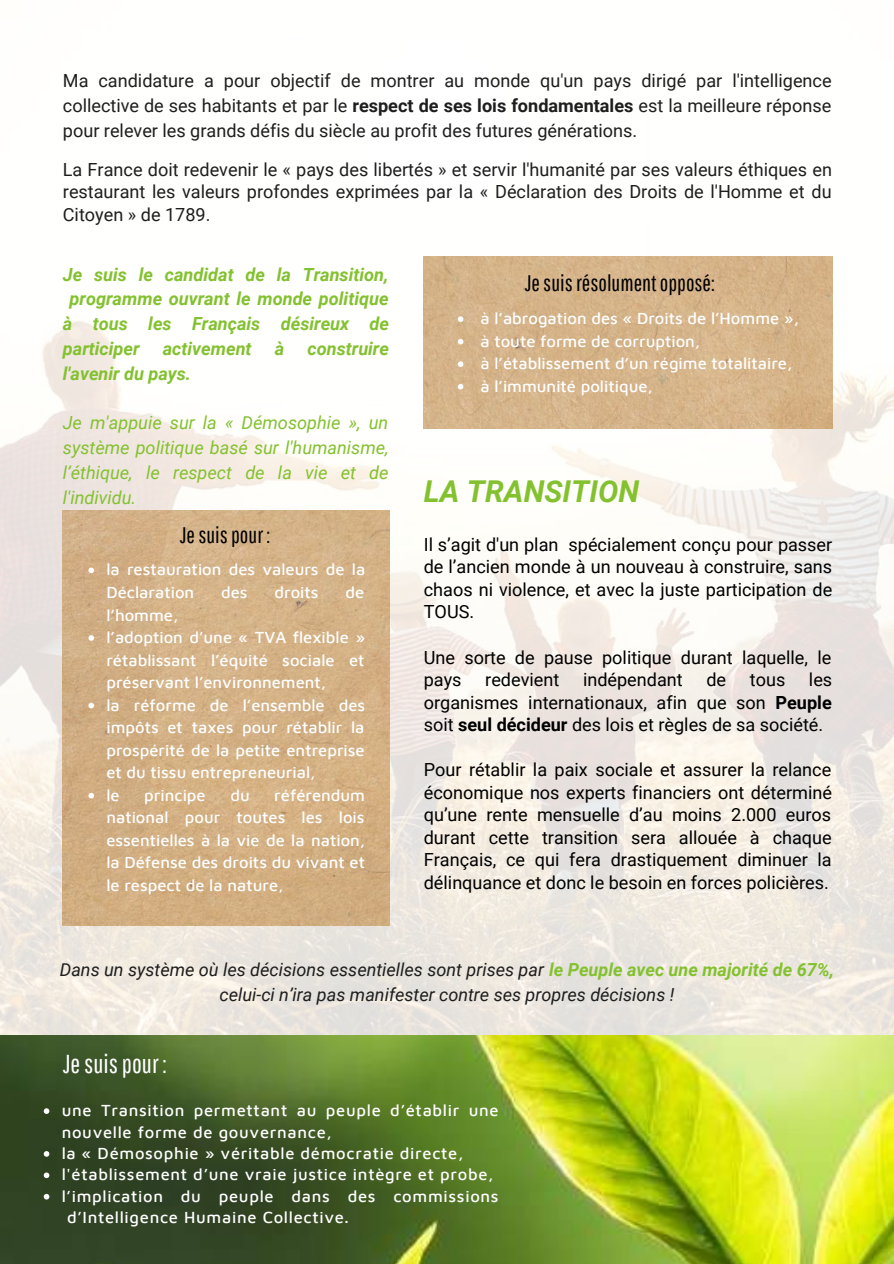
<style>
.page{position:relative;width:894px;height:1264px;background:#fff}
.page>*{position:absolute;margin:0;border:0;box-sizing:border-box;transform-origin:0 0}
.t1{font:italic 700 30.15px "Roboto";color:#83c12f}
.t2{font:25.95px "Pathway Gothic One";color:#fff}
.t3{font:22.5px "Pathway Gothic One";color:#000}
.t4{font:18.15px/22.5px "Roboto";color:#000;text-align:justify}
.t5{font:18.15px/24.9px "Roboto";color:#1e1e1e;text-align:justify}
.t6{font:italic 700 18.15px "Roboto";color:#83c12f}
.t7{font:italic 18.15px/24.8px "Roboto";color:#83c12f;text-align:justify}
.t8{font:italic 18px/24.8px "Roboto";color:#1e1e1e;text-align:center}
.t9{font:500 16.5px/22.5px "Maven Pro";color:#fff}
.t10{font:500 16.5px "Maven Pro";letter-spacing:.04em;color:#fff}
.s1{font-weight:700}
.s2{font-weight:700;color:#83c12f}
</style>
<div class="page">
<img style="left:0;top:256px;width:893px;height:779px">
<img style="left:0;top:1035px;width:893px;height:228px">
<img style="left:423px;top:256px;width:409px;height:173px">
<svg style="left:457px;top:316px;width:6px;height:6px"></svg>
<svg style="left:457px;top:339px;width:6px;height:5px"></svg>
<svg style="left:457px;top:361px;width:6px;height:6px"></svg>
<svg style="left:457px;top:384px;width:6px;height:5px"></svg>
<svg style="left:44px;top:1108px;width:5px;height:5px"></svg>
<svg style="left:44px;top:1151px;width:5px;height:5px"></svg>
<svg style="left:44px;top:1172px;width:5px;height:6px"></svg>
<svg style="left:44px;top:1193px;width:5px;height:6px"></svg>
<img style="left:63px;top:510px;width:326px;height:415px">
<svg style="left:88px;top:567px;width:6px;height:6px"></svg>
<svg style="left:88px;top:635px;width:6px;height:5px"></svg>
<svg style="left:88px;top:702px;width:6px;height:6px"></svg>
<svg style="left:88px;top:792px;width:6px;height:6px"></svg>
<p class="t5" style="left:63px;top:68px;width:770px">Ma candidature a pour objectif de montrer au monde qu'un pays dirigé par l'intelligence collective de ses habitants et par le <span class="s1">respect de ses lois fondamentales</span> est la meilleure réponse pour relever les grands défis du siècle au profit des futures générations.</p>
<p class="t5" style="left:63px;top:158px;width:770px;line-height:22.5px">La France doit redevenir le « pays des libertés » et servir l'humanité par ses valeurs éthiques en restaurant les valeurs profondes exprimées par la « Déclaration des Droits de l'Homme et du Citoyen » de 1789.</p>
<p class="t6" style="left:63px;top:264px;width:327px">Je suis le candidat de la Transition,</p>
<p class="t6" style="left:70px;top:288px;width:320px">programme ouvrant le monde politique</p>
<p class="t6" style="left:63px;top:313px;width:328px">à tous les Français désireux de</p>
<p class="t6" style="left:63px;top:338px;width:78px">participer</p>
<p class="t6" style="left:163px;top:338px;width:90px">activement</p>
<p class="t6" style="left:275px;top:338px;width:11px">à</p>
<p class="t6" style="left:307px;top:338px;width:83px">construire</p>
<p class="t6" style="left:63px;top:363px;width:130px">l'avenir du pays.</p>
<p class="t7" style="left:63px;top:411px;width:327px">Je m'appuie sur la « Démosophie », un système politique basé sur l'humanisme, l’éthique, le respect de la vie et de l'individu.</p>
<p class="t3" style="left:180px;top:521px;width:92px">Jesuispour :</p>
<p class="t9" style="left:106px;top:558px;width:260px">la restauration des valeurs de la<br>Déclaration</p>
<p class="t9" style="left:221px;top:580px;width:28px">des</p>
<p class="t9" style="left:274px;top:580px;width:46px">droits</p>
<p class="t9" style="left:345px;top:580px;width:20px">de</p>
<p class="t9" style="left:106px;top:603px;width:260px">l’homme,<br>l’adoption d’une « TVA flexible » rétablissant l’équité sociale et préservant l’environnement,<br>la réforme de l’ensemble des impôts et taxes pour rétablir la prospérité de la petite entreprise et du tissu entrepreneurial,<br>le</p>
<p class="t9" style="left:106px;top:783px;width:260px;text-align:justify;text-indent:168px">référendum national pour toutes les lois essentielles à la vie de la nation, la Défense des droits du vivant et le respect de la nature,</p>
<p class="t9" style="left:144px;top:783px;width:63px">principe</p>
<p class="t9" style="left:230px;top:783px;width:21px">du</p>
<p class="t3" style="left:524px;top:270px;width:191px">Jesuisrésolumentopposé:</p>
<p class="t9" style="left:480px;top:307px;width:320px">à l’abrogation des « Droits de l’Homme », à toute forme de corruption,<br>à l’établissement d’un régime totalitaire, à l’immunité politique,</p>
<h1 class="t1" style="left:423px;top:474px;width:217px">LA TRANSITION</h1>
<p class="t4" style="left:423px;top:533px;width:410px">Il s’agit d'un plan spécialement conçu pour passer de l’ancien monde à un nouveau à construire, sans chaos ni violence, et avec la juste participation de TOUS.</p>
<p class="t4" style="left:423px;top:646px;width:409px">Une sorte de pause politique durant laquelle, le pays</p>
<p class="t4" style="left:423px;top:668px;width:410px;text-indent:385px">les organismes internationaux, afin que son <span class="s1">Peuple </span>soit <span class="s1">seul décideur</span> des lois et règles de sa société.</p>
<p class="t4" style="left:423px;top:758px;width:409px">Pour rétablir la paix sociale et assurer la relance économique nos experts financiers ont déterminé qu’une rente mensuelle d’au moins 2.000 euros durant cette transition sera allouée à chaque Français, ce qui fera drastiquement diminuer la délinquance et donc le besoin en forces policières.</p>
<p class="t4" style="left:485px;top:668px;width:76px">redevient</p>
<p class="t4" style="left:583px;top:668px;width:101px">indépendant</p>
<p class="t4" style="left:706px;top:668px;width:21px">de</p>
<p class="t4" style="left:749px;top:668px;width:37px">tous</p>
<p class="t8" style="left:60px;top:957px;width:775px">Dans un système où les décisions essentielles sont prises par <span class="s2">le Peuple avec une majorité de 67%, </span>celui-ci n’ira pas manifester contre ses propres décisions !</p>
<h2 class="t2" style="left:63px;top:1048px;width:105px">Jesuispour :</h2>
<p class="t10" style="left:62px;top:1100px;width:438px">une Transition permettant au peuple d’établir une</p>
<p class="t10" style="left:62px;top:1121px;width:272px">nouvelle forme de gouvernance,</p>
<p class="t10" style="left:62px;top:1142px;width:403px">la « Démosophie » véritable démocratie directe,</p>
<p class="t10" style="left:62px;top:1164px;width:433px">l'établissement d’une vraie justice intègre et probe,</p>
<p class="t10" style="left:62px;top:1185px;width:438px">l’implication du peuple dans des commissions</p>
<p class="t10" style="left:67px;top:1207px;width:283px">d’Intelligence Humaine Collective.</p>
</div>
